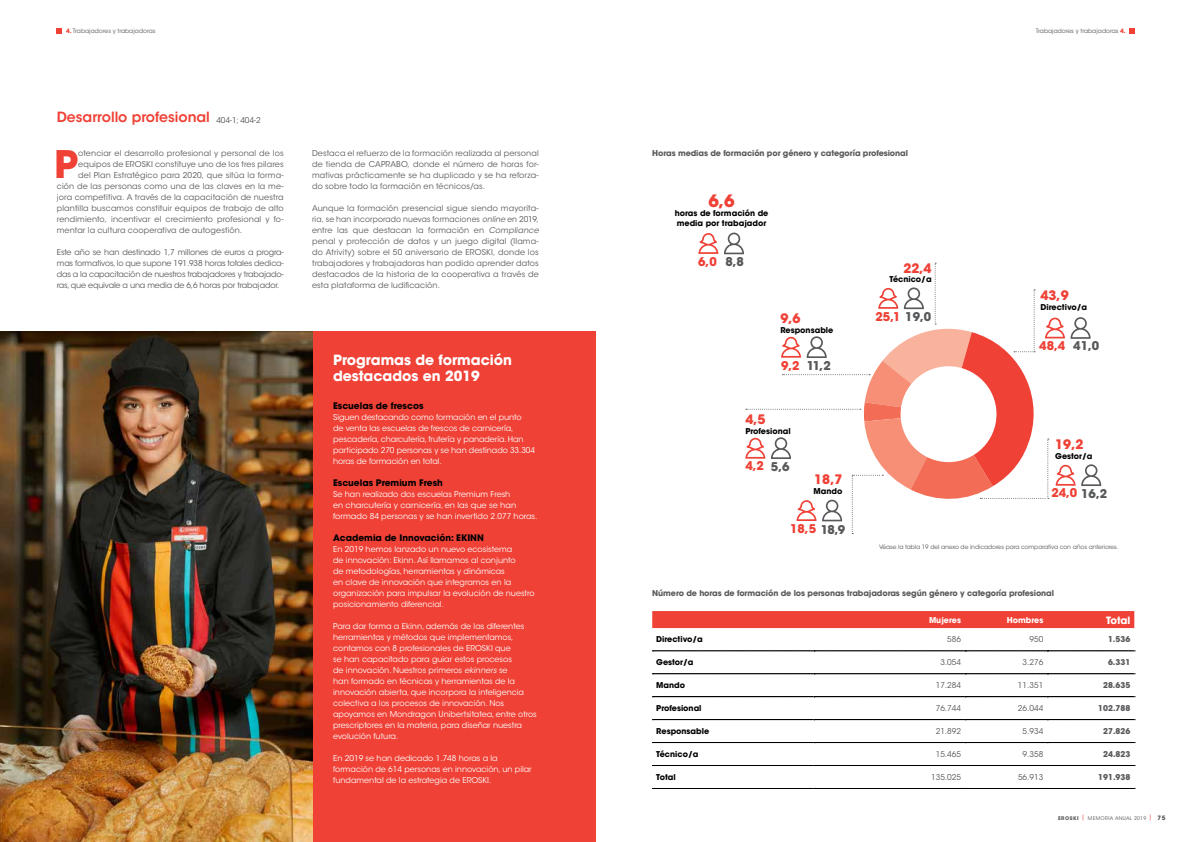
<style>
.page{position:relative;width:1191px;height:842px;background:#fff}
.page>*{position:absolute;margin:0;border:0;box-sizing:border-box;transform-origin:0 0}
.t1{font:700 37.7px "ITC Avant Garde Std";color:#ef4136}
.t2{font:700 17px "ITC Avant Garde Std";color:#ef4136}
.t3{font:700 14px/16px "ITC Avant Garde Std";color:#fff}
.t4{font:600 14px "ITC Avant Garde Std";color:#ef4136}
.t5{font:700 13px "ITC Avant Garde Std";color:#ef4136}
.t6{font:700 12px "ITC Avant Garde Std";color:#ef4136}
.t7{font:700 12px "ITC Avant Garde Std";color:#58595b}
.t8{font:700 10px "ITC Avant Garde Std";letter-spacing:-.01em;color:#fff}
.t9{font:700 9px "ITC Avant Garde Std";color:#000}
.t10{font:8px/11px "ITC Avant Garde Std";letter-spacing:.015em;color:#58595b;text-align:justify}
.t11{font:8px/11px "ITC Avant Garde Std";color:#fff}
.t12{font:700 8px "ITC Avant Garde Std";letter-spacing:-.01em;color:#58595b}
.t13{font:700 8px/9.6px "ITC Avant Garde Std";color:#000}
.t14{font:700 8px "ITC Avant Garde Std";color:#fff}
.t15{font:6px "ITC Avant Garde Std";letter-spacing:-.01em;color:#58595b}
.t16{font:5px "ITC Avant Garde Std";letter-spacing:.05em;color:#58595b}
.s1{font-weight:700;color:#ef4136}
.s2{font-weight:400;font-size:8px;color:#58595b}
.s3{font-style:italic}
.s4{color:#58595b}
.s5{color:#ef4136}
.s6{font-weight:700}
.s7{font-weight:700;font-size:6px}
</style>
<div class="page">
<div style="left:312px;top:332px;width:283px;height:510px;background:#ef4136"></div>
<svg style="left:57px;top:28px;width:5px;height:5px"></svg>
<svg style="left:1129px;top:28px;width:5px;height:5px"></svg>
<svg style="left:698px;top:233px;width:20px;height:21px"></svg>
<svg style="left:724px;top:233px;width:20px;height:21px"></svg>
<svg style="left:745px;top:263px;width:356px;height:271px"></svg>
<div style="left:900px;top:366px;width:96px;height:96px;background:#fff;border-radius:50%"></div>
<div style="left:652px;top:611px;width:482px;height:17px;background:#ef4136"></div>
<svg style="left:652px;top:651px;width:483px;height:1px"></svg>
<svg style="left:652px;top:674px;width:483px;height:1px"></svg>
<svg style="left:652px;top:696px;width:483px;height:1px"></svg>
<svg style="left:652px;top:719px;width:483px;height:1px"></svg>
<svg style="left:652px;top:742px;width:483px;height:1px"></svg>
<svg style="left:652px;top:765px;width:483px;height:1px"></svg>
<svg style="left:652px;top:788px;width:483px;height:1px"></svg>
<img style="left:0;top:332px;width:312px;height:510px">
<p class="t15" style="left:66px;top:27px;width:91px"><span class="s1">4.</span> Trabajadores y trabajadoras</p>
<p class="t15" style="left:1035px;top:27px;width:91px">Trabajadores y trabajadoras <span class="s1">4.</span></p>
<p class="t4" style="left:57px;top:108px;width:205px">Desarrollo profesional <span class="s2">404-1; 404-2</span></p>
<p class="t1" style="left:54px;top:139px;width:25px">P</p>
<p class="t10" style="left:78px;top:147px;width:207px">otenciar el desarrollo profesional y personal de los</p>
<p class="t10" style="left:78px;top:158px;width:207px">equipos de EROSKI constituye uno de los tres pilares</p>
<p class="t10" style="left:78px;top:169px;width:207px">del Plan Estratégico para 2020, que sitúa la forma-</p>
<p class="t10" style="left:57px;top:180px;width:228px">ción de las personas como una de las claves en la me-</p>
<p class="t10" style="left:57px;top:191px;width:228px">jora competitiva. A través de la capacitación de nuestra</p>
<p class="t10" style="left:57px;top:202px;width:228px">plantilla buscamos constituir equipos de trabajo de alto</p>
<p class="t10" style="left:57px;top:213px;width:228px">rendimiento, incentivar el crecimiento profesional y fo-</p>
<p class="t10" style="left:57px;top:224px;width:187px">mentar la cultura cooperativa de autogestión.</p>
<p class="t10" style="left:57px;top:246px;width:228px">Este año se han destinado 1,7 millones de euros a progra&shy;mas formativos, lo que supone 191.938 horas totales dedica&shy;das a la capacitación de nuestros trabajadores y trabajado&shy;ras, que equivale a una media de 6,6 horas por trabajador.</p>
<p class="t10" style="left:312px;top:147px;width:228px">Destaca el refuerzo de la formación realizada al personal de tienda de CAPRABO, donde el número de horas for&shy;mativas prácticamente se ha duplicado y se ha reforza&shy;do sobre todo la formación en técnicos/as.</p>
<p class="t10" style="left:312px;top:202px;width:230px;text-align:left">Aunque la formación presencial sigue siendo mayorita&shy;ria, se han incorporado nuevas formaciones <span class="s3">online</span> en 2019, entre las que destacan la formación en <span class="s3">Compliance </span>penal y protección de datos y un juego digital (llama&shy;do Atrivity) sobre el 50 aniversario de EROSKI, donde los trabajadores y trabajadoras han podido aprender datos destacados de la historia de la cooperativa a través de esta plataforma de ludificación.</p>
<p class="t3" style="left:333px;top:351px;width:180px">Programas de formación destacados en 2019</p>
<p class="t9" style="left:333px;top:400px;width:92px">Escuelas de frescos</p>
<p class="t11" style="left:333px;top:411px;width:203px">Siguen destacando como formación en el punto<br>de venta las escuelas de frescos de carnicería, pescadería, charcutería, frutería y panadería. Han participado 270 personas y se han destinado 33.304 horas de formación en total.</p>
<p class="t9" style="left:333px;top:477px;width:111px">Escuelas Premium Fresh</p>
<p class="t11" style="left:333px;top:488px;width:206px">Se han realizado dos escuelas Premium Fresh<br>en charcutería y carnicería, en las que se han formado 84 personas y se han invertido 2.077 horas.</p>
<p class="t9" style="left:333px;top:532px;width:152px">Academia de Innovación: EKINN</p>
<p class="t11" style="left:333px;top:543px;width:203px">En 2019 hemos lanzado un nuevo ecosistema<br>de innovación: Ekinn. Así llamamos al conjunto<br>de metodologías, herramientas y dinámicas<br>en clave de innovación que integramos en la organización para impulsar la evolución de nuestro posicionamiento diferencial.</p>
<p class="t11" style="left:333px;top:620px;width:205px">Para dar forma a Ekinn, además de las diferentes herramientas y métodos que implementamos, contamos con 8 profesionales de EROSKI que<br>se han capacitado para guiar estos procesos<br>de innovación. Nuestros primeros <span class="s3">ekinners</span> se<br>han formado en técnicas y herramientas de la innovación abierta, que incorpora la inteligencia colectiva a los procesos de innovación. Nos apoyamos en Mondragon Unibertsitatea, entre otros prescriptores en la materia, para diseñar nuestra evolución futura.</p>
<p class="t11" style="left:333px;top:752px;width:200px">En 2019 se han dedicado 1.748 horas a la formación de 614 personas en innovación, un pilar fundamental de la estrategia de EROSKI.</p>
<p class="t12" style="left:652px;top:148px;width:257px">Horas medias de formación por género y categoría profesional</p>
<p class="t2" style="left:708px;top:189px;width:28px">6,6</p>
<p class="t13" style="left:675px;top:208px;width:95px">horas de formación de media por trabajador</p>
<p class="t6" style="left:698px;top:253px;width:47px">6,0 <span class="s4">8,8</span></p>
<p class="t5" style="left:780px;top:310px;width:22px">9,6</p>
<p class="t13" style="left:780px;top:325px;width:54px">Responsable</p>
<p class="t7" style="left:781px;top:358px;width:51px"><span class="s5">9,2</span> 11,2</p>
<p class="t5" style="left:745px;top:411px;width:22px">4,5</p>
<p class="t13" style="left:745px;top:426px;width:47px">Profesional</p>
<p class="t6" style="left:745px;top:458px;width:46px">4,2 <span class="s4">5,6</span></p>
<p class="t5" style="left:814px;top:471px;width:30px">18,7</p>
<p class="t13" style="left:813px;top:486px;width:30px">Mando</p>
<p class="t6" style="left:790px;top:521px;width:57px">18,5 <span class="s4">18,9</span></p>
<p class="t5" style="left:903px;top:259px;width:30px">22,4</p>
<p class="t13" style="left:889px;top:274px;width:44px">Técnico/a</p>
<p class="t6" style="left:875px;top:309px;width:57px">25,1 <span class="s4">19,0</span></p>
<p class="t5" style="left:1040px;top:287px;width:30px">43,9</p>
<p class="t13" style="left:1040px;top:302px;width:48px">Directivo/a</p>
<p class="t6" style="left:1039px;top:338px;width:61px">48,4 <span class="s4">41,0</span></p>
<p class="t5" style="left:1055px;top:436px;width:30px">19,2</p>
<p class="t13" style="left:1055px;top:451px;width:39px">Gestor/a</p>
<p class="t6" style="left:1051px;top:485px;width:57px">24,0 <span class="s4">16,2</span></p>
<p class="t15" style="left:879px;top:543px;width:241px">Véase la tabla 19 del anexo de indicadores para comparativa con años anteriores.</p>
<p class="t12" style="left:652px;top:588px;width:403px">Número de horas de formación de los personas trabajadoras según género y categoría profesional</p>
<p class="t14" style="left:929px;top:614px;width:34px">Mujeres</p>
<p class="t14" style="left:1006px;top:614px;width:38px">Hombres</p>
<p class="t8" style="left:1106px;top:614px;width:26px">Total</p>
<p class="t13" style="left:656px;top:635px;width:48px">Directivo/a</p>
<p class="t10" style="left:947px;top:634px;width:15px">586</p>
<p class="t10" style="left:1029px;top:634px;width:15px">950</p>
<p class="t12" style="left:1108px;top:634px;width:24px">1.536</p>
<p class="t13" style="left:656px;top:657px;width:39px">Gestor/a</p>
<p class="t10" style="left:940px;top:657px;width:22px">3.054</p>
<p class="t10" style="left:1022px;top:657px;width:22px">3.276</p>
<p class="t12" style="left:1108px;top:657px;width:24px">6.331</p>
<p class="t13" style="left:656px;top:680px;width:30px">Mando</p>
<p class="t10" style="left:935px;top:680px;width:27px">17.284</p>
<p class="t10" style="left:1018px;top:680px;width:27px">11.351</p>
<p class="t12" style="left:1103px;top:680px;width:29px">28.635</p>
<p class="t13" style="left:656px;top:703px;width:47px">Profesional</p>
<p class="t10" style="left:935px;top:703px;width:27px">76.744</p>
<p class="t10" style="left:1018px;top:703px;width:27px">26.044</p>
<p class="t12" style="left:1098px;top:703px;width:34px">102.788</p>
<p class="t13" style="left:656px;top:726px;width:54px">Responsable</p>
<p class="t10" style="left:935px;top:726px;width:27px">21.892</p>
<p class="t10" style="left:1022px;top:726px;width:22px">5.934</p>
<p class="t12" style="left:1103px;top:726px;width:29px">27.826</p>
<p class="t13" style="left:656px;top:749px;width:44px">Técnico/a</p>
<p class="t10" style="left:935px;top:749px;width:27px">15.465</p>
<p class="t10" style="left:1022px;top:749px;width:22px">9.358</p>
<p class="t12" style="left:1103px;top:749px;width:29px">24.823</p>
<p class="t13" style="left:656px;top:772px;width:21px">Total</p>
<p class="t10" style="left:931px;top:772px;width:31px">135.025</p>
<p class="t10" style="left:1018px;top:772px;width:27px">56.913</p>
<p class="t12" style="left:1098px;top:772px;width:34px">191.938</p>
<p class="t16" style="left:1058px;top:815px;width:109px"><span class="s6">EROSKI</span> <sup>|</sup> MEMORIA ANUAL 2019 <sup>|</sup> <span class="s7">75</span></p>
</div>
